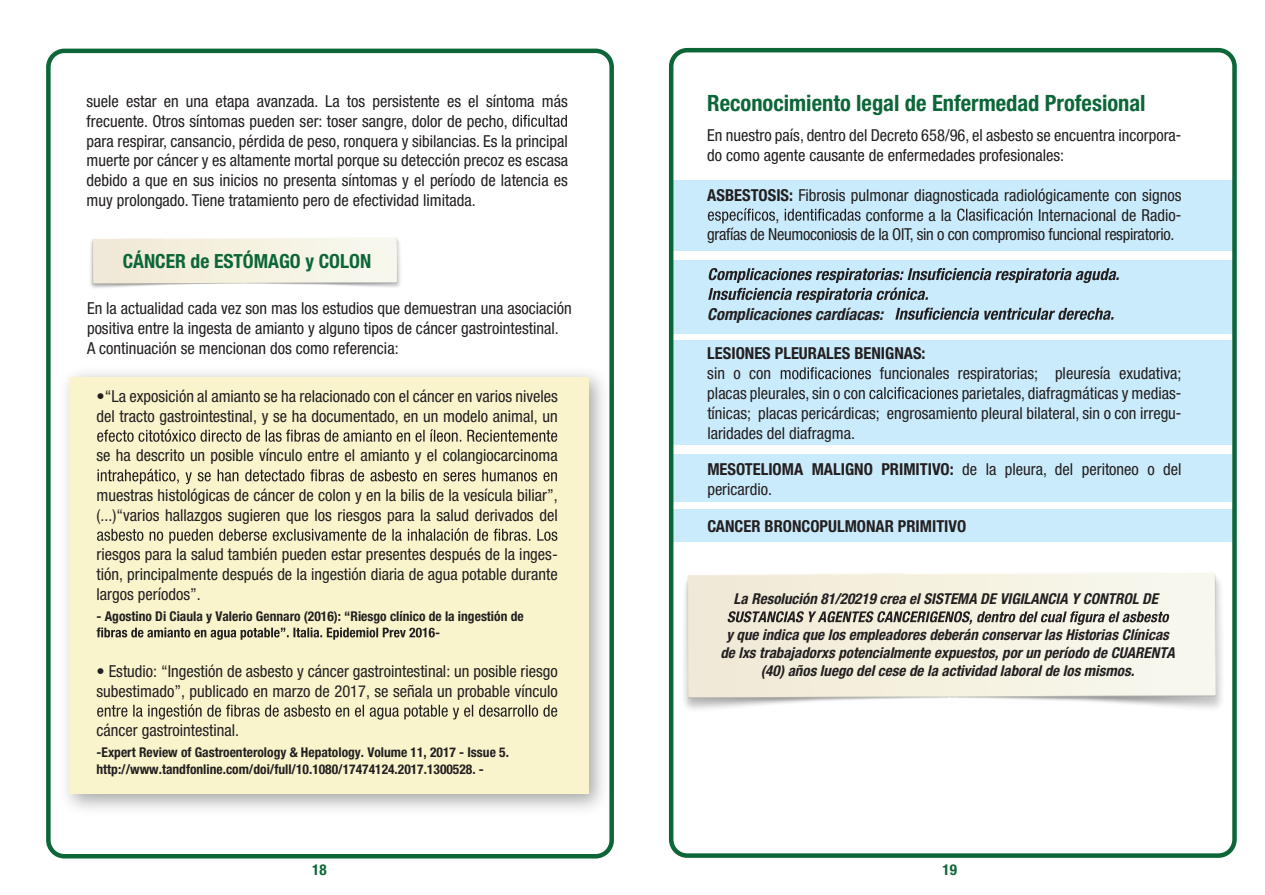
<style>
.page{position:relative;width:1265px;height:895px;background:#fff}
.page>*{position:absolute;margin:0;border:0;box-sizing:border-box;transform-origin:0 0}
.t1{font:700 condensed 22.5px "Helvetica Neue LT Std";color:#0c6638}
.t2{font:700 condensed 19.5px "Helvetica Neue LT Std";color:#0c6638}
.t3{font:condensed 16.5px/19.8px "Helvetica Neue LT Std";color:#231f20}
.t4{font:condensed 16.5px/19.8px "Helvetica Neue LT Std";letter-spacing:-.02em;color:#231f20}
.t5{font:700 condensed 16.5px "Helvetica Neue LT Std";color:#231f20}
.t6{font:italic 700 condensed 16.5px "Helvetica Neue LT Std";color:#231f20}
.t7{font:italic 700 condensed 15px/18px "Helvetica Neue LT Std";color:#231f20;text-align:center}
.t8{font:700 condensed 15px "Helvetica Neue LT Std";color:#0c6638}
.t9{font:700 condensed 13.5px/16.2px "Helvetica Neue LT Std";color:#231f20}
.s1{font-weight:700}
</style>
<div class="page">
<img style="left:66px;top:373px;width:537px;height:436px">
<div style="left:69px;top:376px;width:519px;height:417px;background:#faf4cc"></div>
<div style="left:672px;top:180px;width:563px;height:71px;background:#caebfb"></div>
<img style="left:684px;top:572px;width:538px;height:138px">
<div style="left:671px;top:260px;width:563px;height:74px;background:#caebfb"></div>
<div style="left:671px;top:341px;width:560px;height:104px;background:#caebfb"></div>
<div style="left:671px;top:454px;width:560px;height:47px;background:#caebfb"></div>
<div style="left:671px;top:509px;width:561px;height:32px;background:#caebfb"></div>
<div style="left:669px;top:48px;width:567px;height:809px;border:4px solid #0c6638;border-radius:16px"></div>
<div style="left:46px;top:49px;width:568px;height:809px;border:4px solid #0c6638;border-radius:16px"></div>
<svg style="left:512px;top:115px;width:55px;height:12px"></svg>
<svg style="left:708px;top:208px;width:67px;height:15px"></svg>
<svg style="left:784px;top:209px;width:76px;height:12px"></svg>
<svg style="left:957px;top:208px;width:75px;height:13px"></svg>
<svg style="left:708px;top:268px;width:408px;height:52px"></svg>
<svg style="left:780px;top:367px;width:91px;height:12px"></svg>
<svg style="left:869px;top:387px;width:89px;height:12px"></svg>
<img style="left:90px;top:237px;width:311px;height:51px">
<svg style="left:97px;top:429px;width:460px;height:13px"></svg>
<svg style="left:97px;top:468px;width:460px;height:16px"></svg>
<svg style="left:97px;top:528px;width:460px;height:15px"></svg>
<svg style="left:97px;top:627px;width:342px;height:12px"></svg>
<svg style="left:97px;top:704px;width:460px;height:15px"></svg>
<svg style="left:727px;top:611px;width:442px;height:14px;background:#a8a49a"></svg>
<p class="t3" style="left:86px;top:91px;width:483px">suele estar en una etapa avanzada. La tos persistente es el síntoma más frecuente. Otros síntomas pueden ser: toser sangre, dolor de pecho,<br>para respirar, cansancio, pérdida de peso, ronquera y sibilancias. Es la principal muerte por cáncer y es altamente mortal porque su detección precoz es escasa debido a que en sus inicios no presenta síntomas y el período de latencia es muy prolongado. Tiene tratamiento pero de efectividad limitada.</p>
<p class="t2" style="left:123px;top:250px;width:250px">CÁNCER de ESTÓMAGO y COLON</p>
<p class="t3" style="left:87px;top:298px;width:486px">En la actualidad cada vez son mas los estudios que demuestran una asociación positiva entre la ingesta de amianto y alguno tipos de cáncer gastrointestinal.<br>A continuación se mencionan dos como referencia:</p>
<p class="t3" style="left:97px;top:386px;width:463px">•“La exposición al amianto se ha relacionado con el cáncer en varios niveles del tracto gastrointestinal, y se ha documentado, en un modelo animal, un</p>
<p class="t3" style="left:97px;top:445px;width:462px">se ha descrito un posible vínculo entre el amianto y el colangiocarcinoma</p>
<p class="t3" style="left:97px;top:485px;width:463px">muestras histológicas de cáncer de colon y en la bilis de la vesícula biliar”, (...)“varios hallazgos sugieren que los riesgos para la salud derivados del</p>
<p class="t3" style="left:97px;top:544px;width:463px;text-align:justify">riesgos para la salud también pueden estar presentes después de la inges&shy;tión, principalmente después de la ingestión diaria de agua potable durante largos períodos”.</p>
<p class="t9" style="left:96px;top:608px;width:428px">- Agostino Di Ciaula y Valerio Gennaro (2016): “Riesgo clínico de la ingestión de</p>
<p class="t3" style="left:96px;top:661px;width:463px">• Estudio: “Ingestión de asbesto y cáncer gastrointestinal: un posible riesgo subestimado”, publicado en marzo de 2017, se señala un probable vínculo</p>
<p class="t3" style="left:96px;top:720px;width:144px">cáncer gastrointestinal.</p>
<p class="t9" style="left:96px;top:744px;width:414px">-Expert Review of Gastroenterology &amp; Hepatology. Volume 11, 2017 - Issue 5. http://www.tandfonline.com/doi/full/10.1080/17474124.2017.1300528. -</p>
<h1 class="t1" style="left:707px;top:89px;width:440px">Reconocimiento legal de Enfermedad Profesional</h1>
<p class="t3" style="left:707px;top:125px;width:475px">En nuestro país, dentro del Decreto 658/96, el asbesto se encuentra incorpora&shy;do como agente causante de enfermedades profesionales:</p>
<p class="t3" style="left:775px;top:185px;width:407px;text-indent:-68px"><span class="s1">ASBESTOSIS:</span> Fibrosis pulmonar diagnosticada radiológicamente con signos ,</p>
<p class="t3" style="left:866px;top:205px;width:87px">conforme a la</p>
<p class="t4" style="left:707px;top:205px;width:475px;text-indent:331px">Internacional de Radio&shy;grafías de Neumoconiosis de la OIT, sin o con compromiso funcional respiratorio.</p>
<p class="t6" style="left:1115px;top:264px;width:5px">.</p>
<p class="t6" style="left:707px;top:304px;width:177px">Complicaciones cardíacas:</p>
<p class="t5" style="left:707px;top:343px;width:220px">LESIONES PLEURALES BENIGNAS:</p>
<p class="t3" style="left:707px;top:363px;width:65px">sin o con</p>
<p class="t3" style="left:879px;top:363px;width:303px">funcionales respiratorias; pleuresía exudativa;</p>
<p class="t3" style="left:707px;top:383px;width:160px">placas pleurales, sin o con</p>
<p class="t3" style="left:707px;top:383px;width:475px;text-align:justify;text-indent:254px">parietales, diafragmáticas y medias&shy;tínicas; placas pericárdicas; engrosamiento pleural bilateral, sin o con irregu&shy;laridades del diafragma.</p>
<p class="t3" style="left:707px;top:459px;width:476px"><span class="s1">MESOTELIOMA MALIGNO PRIMITIVO:</span> de la pleura, del peritoneo o del pericardio.</p>
<p class="t5" style="left:707px;top:515px;width:260px">CANCER BRONCOPULMONAR PRIMITIVO</p>
<p class="t7" style="left:733px;top:590px;width:426px">La Resolución 81/20219 crea el SISTEMA DE VIGILANCIA Y CONTROL DE</p>
<p class="t7" style="left:720px;top:626px;width:456px">y que indica que los empleadores deberán conservar las Historias Clínicas de lxs trabajadorxs potencialmente expuestos, por un período de CUARENTA (40) años luego del cese de la actividad laboral de los mismos.</p>
<p class="t8" style="left:312px;top:860px;width:16px">18</p>
<p class="t8" style="left:942px;top:860px;width:16px">19</p>
</div>
